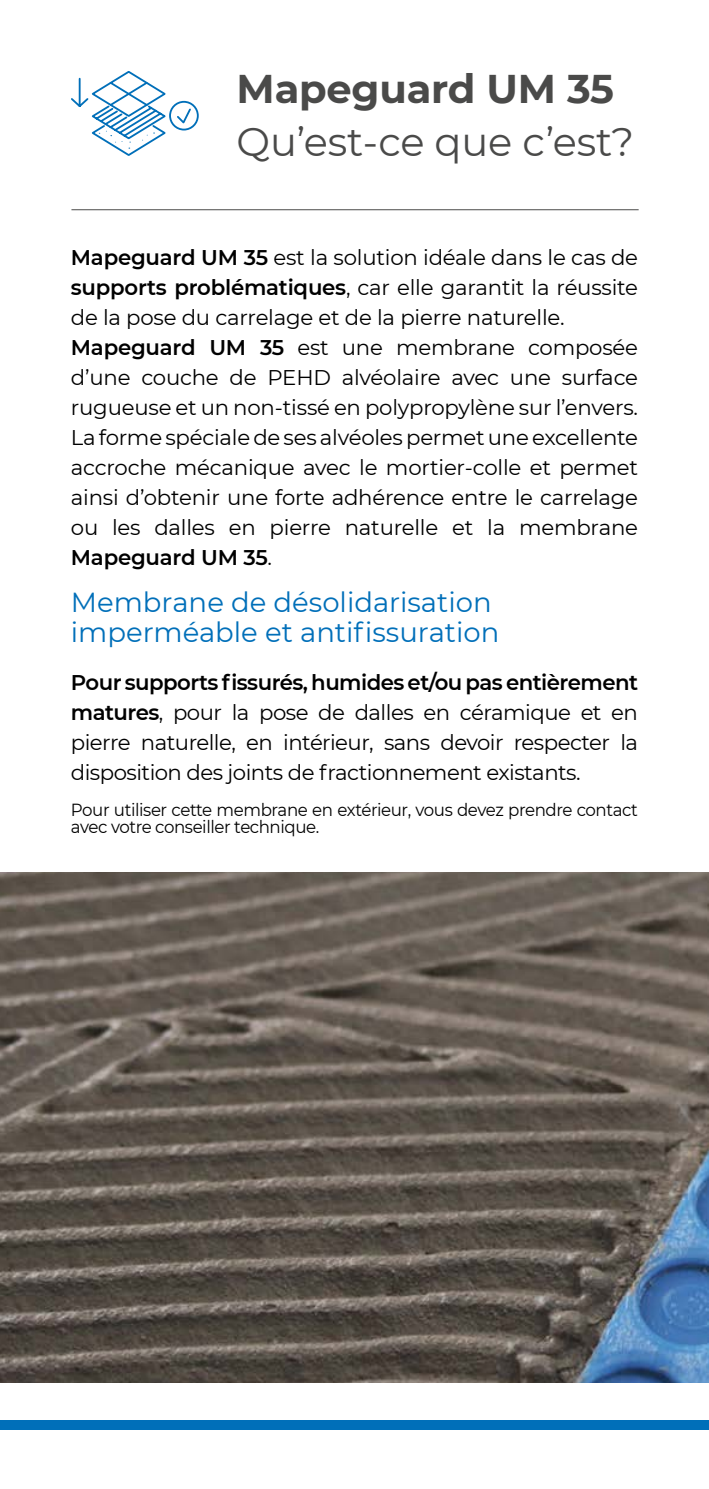
<style>
.page{position:relative;width:709px;height:1489px;background:#fff}
.page>*{position:absolute;margin:0;border:0;box-sizing:border-box;transform-origin:0 0}
.t1{font:40px "Montserrat";letter-spacing:-.005em;color:#4a4a49}
.t2{font:700 40px "Montserrat";letter-spacing:-.005em;color:#4a4a49}
.t3{font:27.5px/30px "Montserrat";color:#006fb9}
.t4{font:21.25px/30px "Montserrat";letter-spacing:-.01em;color:#000}
.t5{font:17.5px/17.5px "Montserrat";letter-spacing:-.025em;color:#000;scale:.95 1}
.s1{font-weight:600}
</style>
<div class="page">
<div style="left:0;top:1419px;width:709px;height:10px;background:#006fb9"></div>
<hr style="left:71px;top:209px;width:567px;height:1px;background:#4a4a49">
<svg style="left:71px;top:71px;width:128px;height:85px"></svg>
<img style="left:0;top:872px;width:709px;height:510px">
<h1 class="t2" style="left:237px;top:60px;width:379px">Mapeguard UM 35</h1>
<h1 class="t1" style="left:237px;top:114px;width:399px">Qu’est-ce que c’est?</h1>
<p class="t4" style="left:71px;top:241px;width:568px"><span class="s1">Mapeguard UM 35</span> est la solution idéale dans le cas de <span class="s1">supports problématiques</span>, car elle garantit la réussite de la pose du carrelage et de la pierre naturelle.<br><span class="s1">Mapeguard UM 35</span> est une membrane composée d’une couche de PEHD alvéolaire avec une surface rugueuse et un non-tissé en polypropylène sur l’envers.<br>La forme spéciale de ses alvéoles permet une excellente accroche mécanique avec le mortier-colle et permet ainsi d’obtenir une forte adhérence entre le carrelage ou les dalles en pierre naturelle et la membrane <span class="s1">Mapeguard UM 35</span>.</p>
<p class="t3" style="left:71px;top:586px;width:430px">Membrane de désolidarisation imperméable et antifissuration</p>
<p class="t4" style="left:71px;top:667px;width:568px;text-align:justify"><span class="s1">Pour supports fissurés, humides et/ou pas entièrement matures</span>, pour la pose de dalles en céramique et en pierre naturelle, en intérieur, sans devoir respecter la disposition des joints de fractionnement existants.</p>
<p class="t5" style="left:71px;top:799px;width:598px">Pour utiliser cette membrane en extérieur, vous devez prendre contact avec votre conseiller technique.</p>
</div>
